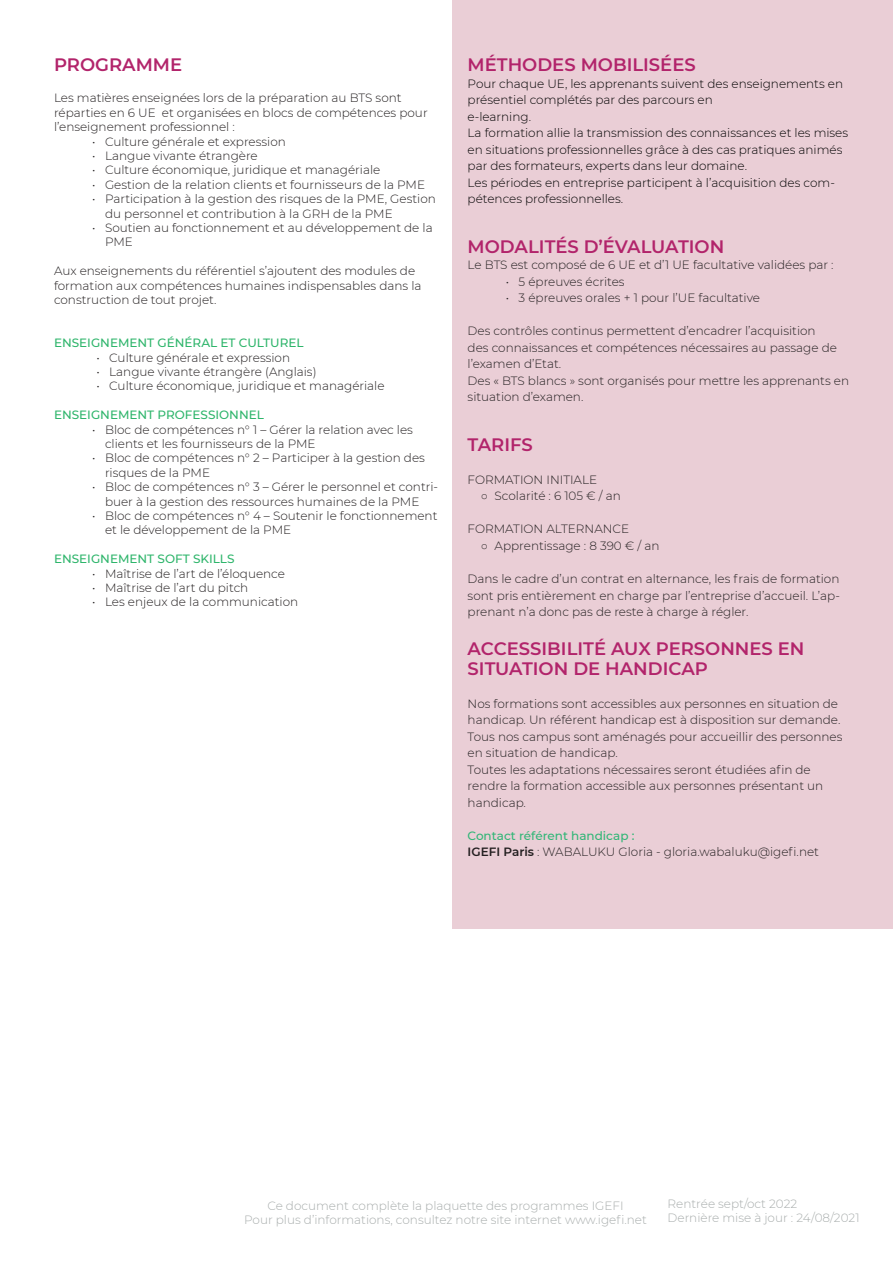
<style>
.page{position:relative;width:893px;height:1263px;background:#fff}
.page>*{position:absolute;margin:0;border:0;box-sizing:border-box;transform-origin:0 0}
.t1{font:600 18px/19.5px "Montserrat";color:#b2246b}
.t2{font:300 12px/16.5px "Montserrat";color:#231f20}
.t3{font:300 12px/16.5px "Montserrat";color:#000}
.t4{font:300 12px/14.4px "Montserrat";color:#a8adac}
.t5{font:500 12px "Montserrat";color:#2eb56b}
.s1{font-family:"Arial Narrow";font-weight:400}
.s2{font-weight:500;color:#30b676}
.s3{font-weight:600}
</style>
<div class="page">
<div style="left:453px;top:1px;width:440px;height:928px;background:#eaced6"></div>
<h1 class="t1" style="left:54px;top:54px;width:130px">PROGRAMME</h1>
<p class="t2" style="left:54px;top:90px;width:375px;line-height:14.4px">Les matières enseignées lors de la préparation au BTS sont réparties en 6 UE et organisées en blocs de compétences pour l’enseignement professionnel :</p>
<p class="t2" style="left:92px;top:133px;width:195px">• Culture générale et expression</p>
<p class="t2" style="left:92px;top:147px;width:167px">• Langue vivante étrangère</p>
<p class="t2" style="left:92px;top:161px;width:290px">• Culture économique, juridique et managériale</p>
<p class="t2" style="left:92px;top:176px;width:334px">• Gestion de la relation clients et fournisseurs de la PME</p>
<p class="t2" style="left:105px;top:191px;width:332px;line-height:14.4px;text-indent:-13px">• Participation à la gestion des risques de la PME, Gestion du personnel et contribution à la GRH de la PME</p>
<p class="t2" style="left:105px;top:220px;width:329px;line-height:14.4px;text-indent:-13px">• Soutien au fonctionnement et au développement de la<br>PME</p>
<p class="t2" style="left:54px;top:263px;width:369px;line-height:14.4px">Aux enseignements du référentiel s’ajoutent des modules de formation aux compétences humaines indispensables dans la construction de tout projet.</p>
<p class="t5" style="left:54px;top:334px;width:251px">ENSEIGNEMENT GÉNÉRAL ET CULTUREL</p>
<p class="t2" style="left:97px;top:349px;width:195px">• Culture générale et expression</p>
<p class="t2" style="left:97px;top:363px;width:222px">• Langue vivante étrangère (Anglais)</p>
<p class="t2" style="left:97px;top:377px;width:290px">• Culture économique, juridique et managériale</p>
<p class="t5" style="left:54px;top:406px;width:211px">ENSEIGNEMENT PROFESSIONNEL</p>
<p class="t2" style="left:105px;top:422px;width:309px;line-height:14.4px;text-indent:-13px">• Bloc de compétences n° 1 – Gérer la relation avec les clients et les fournisseurs de la PME</p>
<p class="t2" style="left:105px;top:450px;width:321px;line-height:14.4px;text-indent:-13px">• Bloc de compétences n° 2 – Participer à la gestion des risques de la PME</p>
<p class="t2" style="left:92px;top:479px;width:347px;line-height:14.4px;text-align:center">• Bloc de compétences n° 3 – Gérer le personnel et contri&shy;buer à la gestion des ressources humaines de la PME</p>
<p class="t2" style="left:105px;top:508px;width:334px;line-height:14.4px;text-indent:-13px">• Bloc de compétences n° 4 – Soutenir le fonctionnement et le développement de la PME</p>
<p class="t5" style="left:54px;top:550px;width:182px">ENSEIGNEMENT SOFT SKILLS</p>
<p class="t2" style="left:92px;top:565px;width:194px">• Maîtrise de l’art de l’éloquence</p>
<p class="t2" style="left:92px;top:579px;width:158px">• Maîtrise de l’art du pitch</p>
<p class="t2" style="left:92px;top:593px;width:207px">• Les enjeux de la communication</p>
<h1 class="t1" style="left:468px;top:54px;width:230px">MÉTHODES MOBILISÉES</h1>
<p class="t3" style="left:468px;top:75px;width:382px">Pour chaque UE, les apprenants suivent des enseignements en présentiel complétés par des parcours en<br>e-learning.<br>La formation allie la transmission des connaissances et les mises en situations professionnelles grâce à des cas pratiques animés par des formateurs, experts dans leur domaine.<br>Les périodes en entreprise participent à l’acquisition des com&shy;pétences professionnelles.</p>
<h1 class="t1" style="left:468px;top:236px;width:258px">MODALITÉS D’ÉVALUATION</h1>
<p class="t2" style="left:468px;top:257px;width:368px">Le BTS est composé de 6 UE et d’1 UE facultative validées par :</p>
<p class="t2" style="left:506px;top:273px;width:120px">• 5 épreuves écrites</p>
<p class="t2" style="left:506px;top:290px;width:256px">• 3 épreuves orales + 1 pour l’UE facultative</p>
<p class="t2" style="left:468px;top:323px;width:383px">Des contrôles continus permettent d’encadrer l’acquisition<br>des connaissances et compétences nécessaires au passage de l’examen d’Etat.<br>Des « BTS blancs » sont organisés pour mettre les apprenants en situation d’examen.</p>
<h1 class="t1" style="left:468px;top:434px;width:67px">TARIFS</h1>
<p class="t2" style="left:468px;top:471px;width:131px">FORMATION INITIALE</p>
<p class="t2" style="left:482px;top:488px;width:141px"><span class="s1">○</span> Scolarité : 6 105 € / an</p>
<p class="t2" style="left:468px;top:521px;width:163px">FORMATION ALTERNANCE</p>
<p class="t2" style="left:482px;top:537px;width:179px"><span class="s1">○</span> Apprentissage : 8 390 € / an</p>
<p class="t2" style="left:468px;top:570px;width:374px;text-align:justify">Dans le cadre d’un contrat en alternance, les frais de formation sont pris entièrement en charge par l’entreprise d’accueil. L’ap&shy;prenant n’a donc pas de reste à charge à régler.</p>
<h1 class="t1" style="left:468px;top:638px;width:338px">ACCESSIBILITÉ AUX PERSONNES EN<br>SITUATION DE HANDICAP</h1>
<p class="t2" style="left:468px;top:695px;width:376px">Nos formations sont accessibles aux personnes en situation de handicap. Un référent handicap est à disposition sur demande.<br>Tous nos campus sont aménagés pour accueillir des personnes en situation de handicap.<br>Toutes les adaptations nécessaires seront étudiées afin de rendre la formation accessible aux personnes présentant un handicap.</p>
<p class="t2" style="left:468px;top:827px;width:353px"><span class="s2">Contact référent handicap :<br></span><span class="s3">IGEFI Paris</span> : WABALUKU Gloria - gloria.wabaluku@igefi.net</p>
<p class="t4" style="left:244px;top:1198px;width:404px;text-align:center">Ce document complète la plaquette des programmes IGEFI<br>Pour plus d’informations, consultez notre site internet www.igefi.net</p>
<p class="t4" style="left:668px;top:1196px;width:193px">Rentrée sept/oct 2022<br>Dernière mise à jour : 24/08/2021</p>
</div>
